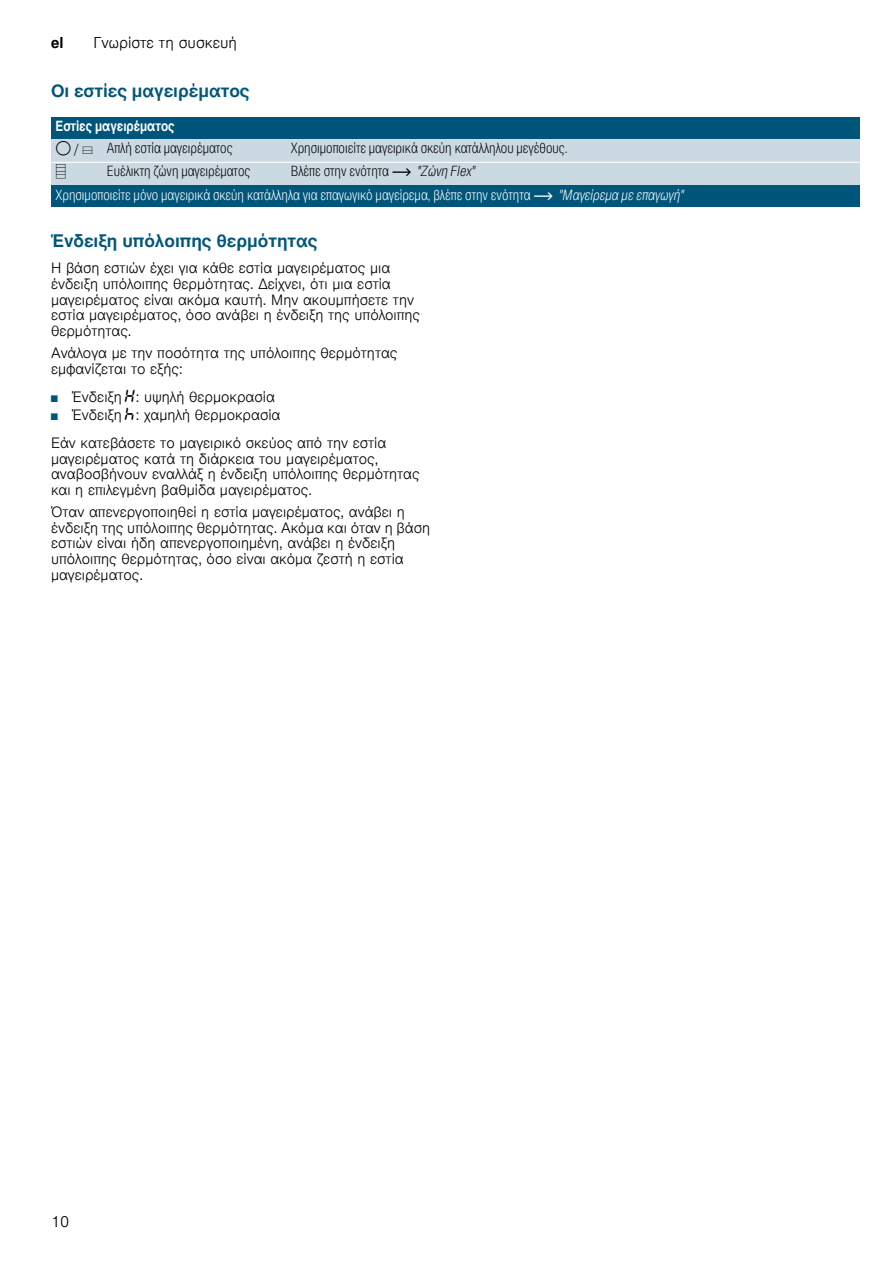
<style>
.page{position:relative;width:893px;height:1263px;background:#fff}
.page>*{position:absolute;margin:0;border:0;box-sizing:border-box;transform-origin:0 0}
.t1{font:700 17.25px "Nimbus San L";color:#00567a}
.t2{font:15.75px "BSH Symb PH4";color:#000}
.t3{font:300 15px "Nimbus San L";color:#000}
.t4{font:700 15px "Nimbus San L";color:#000}
.t5{font:300 14.25px/15.8px "Nimbus San L";color:#000}
.t6{font:14.25px/23.2px "Nimbus San L Lig Con";color:#fff}
.t7{font:14.25px "Nimbus San L Lig Con";color:#000}
.t8{font:14.25px "Nimbus San L Bol Con";color:#fff}
.s1{font-family:"BSH Symb All";font-size:15.75px}
.s2{font-family:"BSH Symb PH4";font-size:15.75px}
.s3{color:#000}
.s4{font-family:"BSH Symb PH1";color:#000}
.s5{font-family:"Nimbus San L Lig Con Ita";color:#000}
.s6{font-family:"BSH Symb PH1"}
.s7{font-family:"Nimbus San L Lig Con Ita"}
.s8{font-size:9px;color:#00567a}
.s9{font-family:"BSH Symb All";font-weight:400;font-size:15.75px}
</style>
<div class="page">
<div style="left:51px;top:117px;width:808px;height:22px;background:#00567a"></div>
<div style="left:51px;top:139px;width:51px;height:23px;background:#cbd9e3"></div>
<div style="left:102px;top:139px;width:184px;height:23px;background:#cbd9e3"></div>
<div style="left:286px;top:139px;width:573px;height:23px;background:#cbd9e3"></div>
<div style="left:51px;top:162px;width:51px;height:24px;background:#cbd9e3"></div>
<div style="left:102px;top:162px;width:184px;height:24px;background:#cbd9e3"></div>
<div style="left:286px;top:162px;width:573px;height:24px;background:#cbd9e3"></div>
<div style="left:51px;top:186px;width:808px;height:21px;background:#00567a"></div>
<hr style="left:51px;top:162px;width:808px;height:1px;background:#fff">
<p class="t4" style="left:51px;top:34px;width:14px">el</p>
<p class="t3" style="left:94px;top:33px;width:145px">Γνωρίστε τη συσκευή</p>
<p class="t1" style="left:51px;top:80px;width:200px">Οι εστίες μαγειρέματος</p>
<p class="t8" style="left:56px;top:117px;width:120px">Εστίες μαγειρέματος</p>
<p class="t7" style="left:56px;top:139px;width:178px"><span class="s1">$</span> / <span class="s2">Û</span> Απλή εστία μαγειρέματος</p>
<p class="t7" style="left:291px;top:139px;width:278px">Χρησιμοποιείτε μαγειρικά σκεύη κατάλληλου μεγέθους.</p>
<p class="t2" style="left:56px;top:163px;width:12px">á</p>
<p class="t7" style="left:107px;top:162px;width:145px">Ευέλικτη ζώνη μαγειρέματος</p>
<p class="t6" style="left:56px;top:159px;width:630px;text-indent:235px"><span class="s3">Βλέπε στην ενότητα</span> <span class="s4">~</span> <span class="s5">"Ζώνη Flex"<br></span>Χρησιμοποιείτε μόνο μαγειρικά σκεύη κατάλληλα για επαγωγικό μαγείρεμα, βλέπε στην ενότητα <span class="s6">~</span> <span class="s7">"Μαγείρεμα με επαγωγή"</span></p>
<p class="t1" style="left:51px;top:230px;width:268px">Ένδειξη υπόλοιπης θερμότητας</p>
<p class="t5" style="left:51px;top:259px;width:370px">Η βάση εστιών έχει για κάθε εστία μαγειρέματος μια ένδειξη υπόλοιπης θερμότητας. Δείχνει, ότι μια εστία μαγειρέματος είναι ακόμα καυτή. Μην ακουμπήσετε την εστία μαγειρέματος, όσο ανάβει η ένδειξη της υπόλοιπης θερμότητας.</p>
<p class="t5" style="left:51px;top:344px;width:348px">Ανάλογα με την ποσότητα της υπόλοιπης θερμότητας εμφανίζεται το εξής:</p>
<p class="t5" style="left:51px;top:388px;width:225px"><span class="s8">■</span> Ένδειξη <span class="s9">•</span>: υψηλή θερμοκρασία</p>
<p class="t5" style="left:51px;top:399px;width:337px;line-height:28.2px"><span class="s8">■</span> Ένδειξη <span class="s9">œ</span>: χαμηλή θερμοκρασία<br>Εάν κατεβάσετε το μαγειρικό σκεύος από την εστία</p>
<p class="t5" style="left:51px;top:449px;width:370px">μαγειρέματος κατά τη διάρκεια του μαγειρέματος, αναβοσβήνουν εναλλάξ η ένδειξη υπόλοιπης θερμότητας και η επιλεγμένη βαθμίδα μαγειρέματος.</p>
<p class="t5" style="left:51px;top:503px;width:380px">Όταν απενεργοποιηθεί η εστία μαγειρέματος, ανάβει η ένδειξη της υπόλοιπης θερμότητας. Ακόμα και όταν η βάση εστιών είναι ήδη απενεργοποιημένη, ανάβει η ένδειξη υπόλοιπης θερμότητας, όσο είναι ακόμα ζεστή η εστία μαγειρέματος.</p>
<p class="t3" style="left:51px;top:1211px;width:20px">10</p>
</div>
